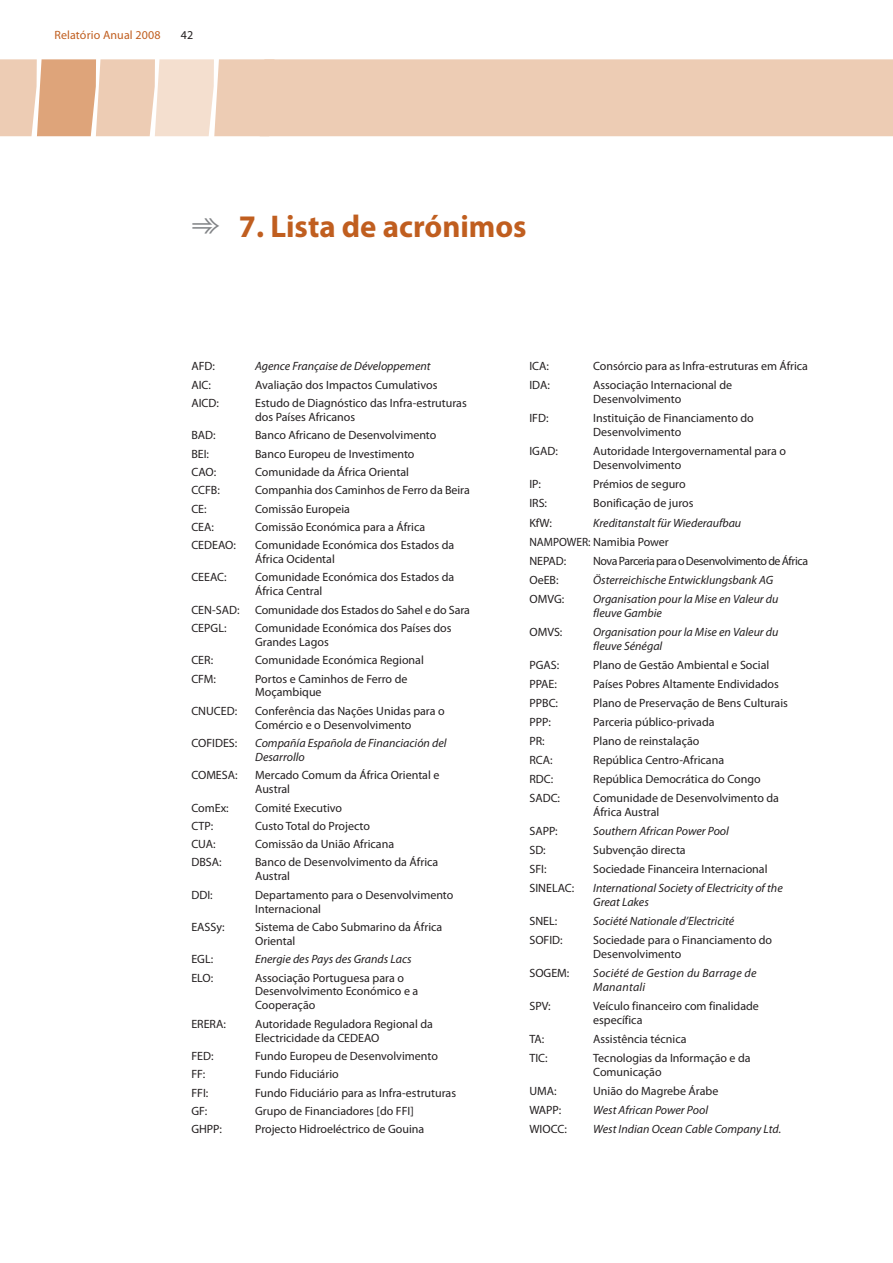
<style>
.page{position:relative;width:893px;height:1263px;background:#fff}
.page>*{position:absolute;margin:0;border:0;box-sizing:border-box;transform-origin:0 0}
.t1{font:700 31.5px "Myriad Pro";color:#c05e1f}
.t2{font:12px/14px "Myriad Pro";color:#231f20}
.t3{font:italic 12px/14px "Myriad Pro";color:#231f20}
.t4{font:12px "Myriad Pro";letter-spacing:-.035em;color:#231f20}
.t5{font:italic 12px/14px "Myriad Pro";letter-spacing:.02em;color:#231f20}
.t6{font:12px/19px "Myriad Pro";color:#231f20;scale:.95 1}
.t7{font:12px "Myriad Pro";letter-spacing:.01em;color:#c05e1f}
.s1{color:#808285}
</style>
<div class="page">
<div style="left:274px;top:59px;width:619px;height:77px;background:#edccb4"></div>
<svg style="left:0;top:59px;width:274px;height:77px;background:#eccbb2"></svg>
<p class="t7" style="left:54px;top:27px;width:108px">Relatório Anual 2008</p>
<p class="t2" style="left:181px;top:28px;width:14px">42</p>
<h1 class="t1" style="left:191px;top:208px;width:337px"><span class="s1">➾</span> 7. Lista de acrónimos</h1>
<p class="t2" style="left:191px;top:359px;width:25px">AFD:</p>
<p class="t3" style="left:255px;top:360px;width:177px">Agence Française de Développement</p>
<p class="t2" style="left:191px;top:378px;width:21px">AIC:</p>
<p class="t2" style="left:255px;top:378px;width:184px">Avaliação dos Impactos Cumulativos</p>
<p class="t2" style="left:191px;top:396px;width:29px">AICD:</p>
<p class="t2" style="left:255px;top:396px;width:213px">Estudo de Diagnóstico das Infra-estruturas dos Países Africanos</p>
<p class="t2" style="left:191px;top:428px;width:26px">BAD:</p>
<p class="t2" style="left:255px;top:428px;width:183px">Banco Africano de Desenvolvimento</p>
<p class="t2" style="left:191px;top:446px;width:19px">BEI:</p>
<p class="t2" style="left:255px;top:446px;width:161px">Banco Europeu de Investimento</p>
<p class="t2" style="left:191px;top:465px;width:26px">CAO:</p>
<p class="t2" style="left:255px;top:465px;width:155px">Comunidade da África Oriental</p>
<p class="t2" style="left:191px;top:483px;width:30px">CCFB:</p>
<p class="t2" style="left:255px;top:483px;width:216px">Companhia dos Caminhos de Ferro da Beira</p>
<p class="t2" style="left:191px;top:501px;width:17px">CE:</p>
<p class="t2" style="left:255px;top:501px;width:96px">Comissão Europeia</p>
<p class="t2" style="left:191px;top:520px;width:24px">CEA:</p>
<p class="t2" style="left:255px;top:520px;width:172px">Comissão Económica para a África</p>
<p class="t2" style="left:191px;top:538px;width:46px">CEDEAO:</p>
<p class="t2" style="left:255px;top:538px;width:201px">Comunidade Económica dos Estados da<br>África Ocidental</p>
<p class="t2" style="left:191px;top:570px;width:37px">CEEAC:</p>
<p class="t2" style="left:255px;top:570px;width:201px">Comunidade Económica dos Estados da<br>África Central</p>
<p class="t2" style="left:191px;top:602px;width:50px">CEN-SAD:</p>
<p class="t2" style="left:255px;top:602px;width:216px">Comunidade dos Estados do Sahel e do Sara</p>
<p class="t2" style="left:191px;top:621px;width:37px">CEPGL:</p>
<p class="t2" style="left:255px;top:621px;width:198px">Comunidade Económica dos Países dos<br>Grandes Lagos</p>
<p class="t2" style="left:191px;top:653px;width:23px">CER:</p>
<p class="t2" style="left:255px;top:653px;width:170px">Comunidade Económica Regional</p>
<p class="t2" style="left:191px;top:671px;width:26px">CFM:</p>
<p class="t2" style="left:255px;top:671px;width:154px">Portos e Caminhos de Ferro de<br>Moçambique</p>
<p class="t2" style="left:191px;top:703px;width:47px">CNUCED:</p>
<p class="t2" style="left:255px;top:703px;width:191px">Conferência das Nações Unidas para o<br>Comércio e o Desenvolvimento</p>
<p class="t2" style="left:191px;top:736px;width:47px">COFIDES:</p>
<p class="t3" style="left:255px;top:736px;width:193px">Compañía Española de Financiación del<br>Desarrollo</p>
<p class="t2" style="left:191px;top:768px;width:48px">COMESA:</p>
<p class="t2" style="left:255px;top:768px;width:186px">Mercado Comum da África Oriental e<br>Austral</p>
<p class="t2" style="left:191px;top:800px;width:39px">ComEx:</p>
<p class="t2" style="left:255px;top:800px;width:88px">Comité Executivo</p>
<p class="t2" style="left:191px;top:819px;width:23px">CTP:</p>
<p class="t2" style="left:255px;top:819px;width:116px">Custo Total do Projecto</p>
<p class="t2" style="left:191px;top:837px;width:26px">CUA:</p>
<p class="t2" style="left:255px;top:837px;width:141px">Comissão da União Africana</p>
<p class="t2" style="left:191px;top:855px;width:32px">DBSA:</p>
<p class="t2" style="left:255px;top:855px;width:185px">Banco de Desenvolvimento da África<br>Austral</p>
<p class="t2" style="left:191px;top:887px;width:23px">DDI:</p>
<p class="t2" style="left:255px;top:887px;width:200px">Departamento para o Desenvolvimento<br>Internacional</p>
<p class="t2" style="left:191px;top:920px;width:35px">EASSy:</p>
<p class="t2" style="left:255px;top:920px;width:189px">Sistema de Cabo Submarino da África<br>Oriental</p>
<p class="t2" style="left:191px;top:952px;width:23px">EGL:</p>
<p class="t3" style="left:255px;top:952px;width:158px">Energie des Pays des Grands Lacs</p>
<p class="t2" style="left:191px;top:970px;width:23px">ELO:</p>
<p class="t2" style="left:255px;top:970px;width:165px">Associação Portuguesa para o<br>Desenvolvimento Económico e a<br>Cooperação</p>
<p class="t2" style="left:191px;top:1016px;width:36px">ERERA:</p>
<p class="t2" style="left:255px;top:1016px;width:179px">Autoridade Reguladora Regional da<br>Electricidade da CEDEAO</p>
<p class="t2" style="left:191px;top:1049px;width:24px">FED:</p>
<p class="t2" style="left:255px;top:1049px;width:184px">Fundo Europeu de Desenvolvimento</p>
<p class="t2" style="left:191px;top:1067px;width:16px">FF:</p>
<p class="t2" style="left:255px;top:1067px;width:85px">Fundo Fiduciário</p>
<p class="t2" style="left:191px;top:1085px;width:19px">FFI:</p>
<p class="t2" style="left:255px;top:1085px;width:203px">Fundo Fiduciário para as Infra-estruturas</p>
<p class="t2" style="left:191px;top:1104px;width:17px">GF:</p>
<p class="t2" style="left:255px;top:1104px;width:160px">Grupo de Financiadores [do FFI]</p>
<p class="t2" style="left:191px;top:1122px;width:32px">GHPP:</p>
<p class="t2" style="left:255px;top:1122px;width:171px">Projecto Hidroeléctrico de Gouina</p>
<p class="t2" style="left:529px;top:359px;width:21px">ICA:</p>
<p class="t2" style="left:593px;top:359px;width:216px">Consórcio para as Infra-estruturas em África</p>
<p class="t2" style="left:529px;top:378px;width:22px">IDA:</p>
<p class="t2" style="left:593px;top:378px;width:140px">Associação Internacional de<br>Desenvolvimento</p>
<p class="t2" style="left:529px;top:411px;width:21px">IFD:</p>
<p class="t2" style="left:593px;top:411px;width:162px">Instituição de Financiamento do<br>Desenvolvimento</p>
<p class="t2" style="left:529px;top:444px;width:30px">IGAD:</p>
<p class="t2" style="left:593px;top:444px;width:194px">Autoridade Intergovernamental para o<br>Desenvolvimento</p>
<p class="t2" style="left:529px;top:477px;width:13px">IP:</p>
<p class="t2" style="left:593px;top:477px;width:94px">Prémios de seguro</p>
<p class="t2" style="left:529px;top:496px;width:19px">IRS:</p>
<p class="t2" style="left:593px;top:496px;width:102px">Bonificação de juros</p>
<p class="t2" style="left:529px;top:515px;width:24px">KfW:</p>
<p class="t3" style="left:593px;top:516px;width:150px">Kreditanstalt für Wiederaufbau</p>
<p class="t6" style="left:529px;top:532px;width:148px">NAMPOWER: Namibia Power<br>NEPAD:</p>
<p class="t4" style="left:593px;top:553px;width:216px">Nova Parceria para o Desenvolvimento de África</p>
<p class="t2" style="left:529px;top:572px;width:31px">OeEB:</p>
<p class="t3" style="left:593px;top:573px;width:181px">Österreichische Entwicklungsbank AG</p>
<p class="t2" style="left:529px;top:591px;width:36px">OMVG:</p>
<p class="t3" style="left:593px;top:592px;width:187px">Organisation pour la Mise en Valeur du fleuve Gambie</p>
<p class="t2" style="left:529px;top:624px;width:35px">OMVS:</p>
<p class="t3" style="left:593px;top:625px;width:187px">Organisation pour la Mise en Valeur du fleuve Sénégal</p>
<p class="t2" style="left:529px;top:657px;width:31px">PGAS:</p>
<p class="t2" style="left:593px;top:657px;width:178px">Plano de Gestão Ambiental e Social</p>
<p class="t2" style="left:529px;top:677px;width:29px">PPAE:</p>
<p class="t2" style="left:593px;top:677px;width:187px">Países Pobres Altamente Endividados</p>
<p class="t2" style="left:529px;top:696px;width:30px">PPBC:</p>
<p class="t2" style="left:593px;top:696px;width:196px">Plano de Preservação de Bens Culturais</p>
<p class="t2" style="left:529px;top:715px;width:23px">PPP:</p>
<p class="t2" style="left:593px;top:715px;width:123px">Parceria público-privada</p>
<p class="t2" style="left:529px;top:734px;width:17px">PR:</p>
<p class="t2" style="left:593px;top:734px;width:108px">Plano de reinstalação</p>
<p class="t2" style="left:529px;top:753px;width:25px">RCA:</p>
<p class="t2" style="left:593px;top:753px;width:132px">República Centro-Africana</p>
<p class="t2" style="left:529px;top:772px;width:25px">RDC:</p>
<p class="t2" style="left:593px;top:772px;width:169px">República Democrática do Congo</p>
<p class="t2" style="left:529px;top:791px;width:32px">SADC:</p>
<p class="t2" style="left:593px;top:791px;width:187px">Comunidade de Desenvolvimento da<br>África Austral</p>
<p class="t2" style="left:529px;top:824px;width:30px">SAPP:</p>
<p class="t3" style="left:593px;top:824px;width:137px">Southern African Power Pool</p>
<p class="t2" style="left:529px;top:843px;width:18px">SD:</p>
<p class="t2" style="left:593px;top:843px;width:94px">Subvenção directa</p>
<p class="t2" style="left:529px;top:862px;width:19px">SFI:</p>
<p class="t2" style="left:593px;top:862px;width:176px">Sociedade Financeira Internacional</p>
<p class="t2" style="left:529px;top:881px;width:46px">SINELAC:</p>
<p class="t3" style="left:593px;top:881px;width:191px">International Society of Electricity of the<br>Great Lakes</p>
<p class="t2" style="left:529px;top:914px;width:29px">SNEL:</p>
<p class="t3" style="left:593px;top:914px;width:143px">Société Nationale d’Electricité</p>
<p class="t2" style="left:529px;top:933px;width:35px">SOFID:</p>
<p class="t2" style="left:593px;top:933px;width:181px">Sociedade para o Financiamento do<br>Desenvolvimento</p>
<p class="t2" style="left:529px;top:966px;width:41px">SOGEM:</p>
<p class="t5" style="left:593px;top:966px;width:165px">Société de Gestion du Barrage de<br>Manantali</p>
<p class="t2" style="left:529px;top:999px;width:23px">SPV:</p>
<p class="t2" style="left:593px;top:999px;width:167px">Veículo financeiro com finalidade específica</p>
<p class="t2" style="left:529px;top:1032px;width:16px">TA:</p>
<p class="t2" style="left:593px;top:1032px;width:95px">Assistência técnica</p>
<p class="t2" style="left:529px;top:1051px;width:20px">TIC:</p>
<p class="t2" style="left:593px;top:1051px;width:159px">Tecnologias da Informação e da<br>Comunicação</p>
<p class="t2" style="left:529px;top:1084px;width:29px">UMA:</p>
<p class="t2" style="left:593px;top:1084px;width:127px">União do Magrebe Árabe</p>
<p class="t2" style="left:529px;top:1103px;width:33px">WAPP:</p>
<p class="t3" style="left:593px;top:1104px;width:116px">West African Power Pool</p>
<p class="t2" style="left:529px;top:1122px;width:39px">WIOCC:</p>
<p class="t3" style="left:593px;top:1123px;width:190px">West Indian Ocean Cable Company Ltd.</p>
</div>
